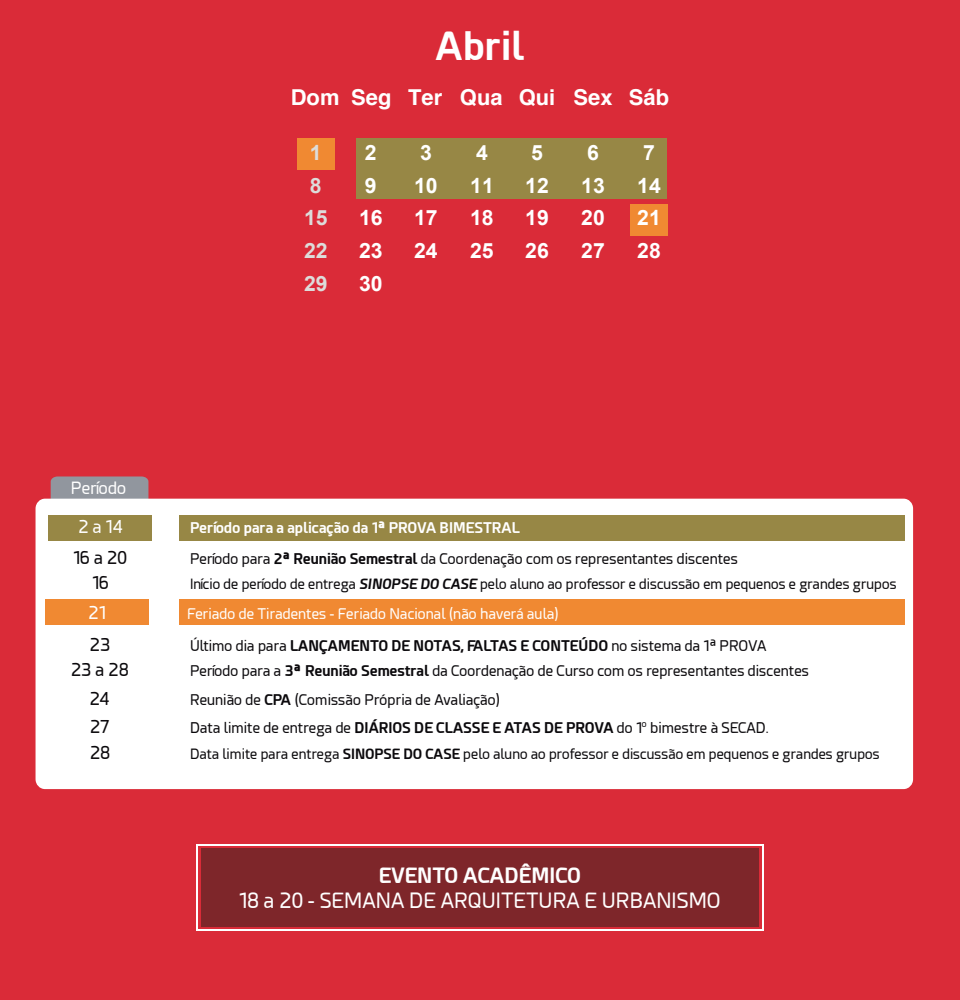
<style>
.page{position:relative;width:960px;height:1000px;background:#da2b38}
.page>*{position:absolute;margin:0;border:0;box-sizing:border-box;transform-origin:0 0}
.t1{font:700 38.4px "Esphimere";color:#fff}
.t2{font:700 21.9px "Helvetica";color:#fff}
.t3{font:700 21.1px "Arial";color:#fff}
.t4{font:700 21px "Arial";color:#dddcda}
.t5{font:20.8px "Esphimere";color:#fff}
.t6{font:700 20.8px "Esphimere";color:#fff}
.t7{font:17.6px/26.5px "Esphimere";color:#0b090c}
.t8{font:17.6px "Esphimere";color:#fff}
.t9{font:16.7px "Esphimere";color:#fff}
.t10{font:14.6px "Esphimere";color:#0b090c}
.t11{font:700 14.6px "Esphimere";color:#0b090c}
.t12{font:14.6px "Esphimere";color:#fff}
.t13{font:700 14.6px "Esphimere";color:#fff}
.t14{font:14px "Esphimere";color:#0b090c}
.s1{font-size:17.6px}
.s2{font-weight:700}
.s3{font-weight:700;font-size:17.6px}
.s4{font-weight:700;font-style:italic}
.s5{font-weight:400}
.s6{font-weight:400;font-size:17.6px}
</style>
<div class="page">
<div style="left:356px;top:138px;width:311px;height:61px;background:#978745"></div>
<div style="left:630px;top:204px;width:37px;height:31px;background:#f08932"></div>
<div style="left:297px;top:138px;width:37px;height:31px;background:#f08932"></div>
<svg style="left:51px;top:476px;width:97px;height:23px;background:#94949c"></svg>
<div style="left:36px;top:499px;width:877px;height:290px;background:#fff;border-radius:10px"></div>
<div style="left:48px;top:515px;width:103px;height:26px;background:#978745"></div>
<div style="left:45px;top:599px;width:103px;height:25px;background:#f08932"></div>
<div style="left:179px;top:515px;width:725px;height:26px;background:#978745"></div>
<div style="left:179px;top:599px;width:725px;height:25px;background:#f08932"></div>
<div style="left:201px;top:849px;width:558px;height:78px;background:#7e262a"></div>
<div style="left:196px;top:844px;width:568px;height:87px;border:2px solid #fff"></div>
<h1 class="t1" style="left:436px;top:22px;width:90px">Abril</h1>
<h2 class="t2" style="left:291px;top:80px;width:380px">Dom Seg Ter Qua Qui Sex Sáb</h2>
<h3 class="t4" style="left:310px;top:139px;width:13px">1</h3>
<h3 class="t3" style="left:365px;top:139px;width:13px">2</h3>
<h3 class="t3" style="left:420px;top:139px;width:13px">3</h3>
<h3 class="t3" style="left:476px;top:139px;width:13px">4</h3>
<h3 class="t3" style="left:531px;top:139px;width:13px">5</h3>
<h3 class="t3" style="left:587px;top:139px;width:13px">6</h3>
<h3 class="t3" style="left:643px;top:139px;width:13px">7</h3>
<h3 class="t4" style="left:310px;top:172px;width:13px">8</h3>
<h3 class="t3" style="left:365px;top:171px;width:13px">9</h3>
<h3 class="t3" style="left:414px;top:171px;width:25px">10</h3>
<h3 class="t3" style="left:470px;top:171px;width:25px">11</h3>
<h3 class="t3" style="left:525px;top:171px;width:25px">12</h3>
<h3 class="t3" style="left:581px;top:171px;width:25px">13</h3>
<h3 class="t3" style="left:637px;top:171px;width:25px">14</h3>
<h3 class="t4" style="left:304px;top:204px;width:25px">15</h3>
<h3 class="t3" style="left:359px;top:204px;width:25px">16</h3>
<h3 class="t3" style="left:414px;top:204px;width:25px">17</h3>
<h3 class="t3" style="left:470px;top:204px;width:25px">18</h3>
<h3 class="t3" style="left:525px;top:204px;width:25px">19</h3>
<h3 class="t3" style="left:581px;top:204px;width:25px">20</h3>
<h3 class="t3" style="left:637px;top:204px;width:25px">21</h3>
<h3 class="t4" style="left:304px;top:237px;width:25px">22</h3>
<h3 class="t3" style="left:359px;top:237px;width:25px">23</h3>
<h3 class="t3" style="left:414px;top:237px;width:25px">24</h3>
<h3 class="t3" style="left:470px;top:237px;width:25px">25</h3>
<h3 class="t3" style="left:525px;top:237px;width:25px">26</h3>
<h3 class="t3" style="left:581px;top:237px;width:25px">27</h3>
<h3 class="t3" style="left:637px;top:237px;width:25px">28</h3>
<h3 class="t4" style="left:304px;top:269px;width:25px">29</h3>
<h3 class="t3" style="left:359px;top:269px;width:25px">30</h3>
<p class="t9" style="left:71px;top:478px;width:57px">Período</p>
<p class="t8" style="left:79px;top:517px;width:46px">2 a 14</p>
<p class="t13" style="left:190px;top:519px;width:332px">Período para a aplicação da 1<span class="s1">ª</span> PROVA BIMESTRAL</p>
<p class="t7" style="left:73px;top:545px;width:56px">16 a 20</p>
<p class="t10" style="left:190px;top:550px;width:549px">Período para <span class="s2">2</span><span class="s3">ª</span> <span class="s2">Reunião Semestral</span> da Coordenação com os representantes discentes</p>
<p class="t7" style="left:92px;top:570px;width:19px">16</p>
<p class="t14" style="left:190px;top:576px;width:708px">Início de período de entrega <span class="s4">SINOPSE DO CASE</span> pelo aluno ao professor e discussão em pequenos e grandes grupos</p>
<p class="t8" style="left:89px;top:603px;width:19px">21</p>
<p class="t7" style="left:90px;top:632px;width:22px">23</p>
<p class="t12" style="left:187px;top:605px;width:373px">Feriado de Tiradentes - Feriado Nacional (não haverá aula)</p>
<p class="t11" style="left:190px;top:637px;width:578px"><span class="s5">Último dia para</span> LANÇAMENTO DE NOTAS, FALTAS E CONTEÚDO <span class="s5">no sistema da 1</span><span class="s6">ª</span> <span class="s5">PROVA</span></p>
<p class="t7" style="left:71px;top:657px;width:59px">23 a 28</p>
<p class="t10" style="left:190px;top:662px;width:621px">Período para a <span class="s2">3</span><span class="s3">ª</span> <span class="s2">Reunião Semestral</span> da Coordenação de Curso com os representantes discentes</p>
<p class="t7" style="left:90px;top:686px;width:22px">24</p>
<p class="t10" style="left:190px;top:692px;width:312px">Reunião de <span class="s2">CPA</span> (Comissão Própria de Avaliação)</p>
<p class="t7" style="left:90px;top:714px;width:22px">27<br>28</p>
<p class="t10" style="left:190px;top:719px;width:580px">Data limite de entrega de <span class="s2">DIÁRIOS DE CLASSE E ATAS DE PROVA</span> do 1<sup>o</sup> bimestre à SECAD.</p>
<p class="t14" style="left:190px;top:747px;width:691px">Data limite para entrega <span class="s2">SINOPSE DO CASE</span> pelo aluno ao professor e discussão em pequenos e grandes grupos</p>
<h3 class="t6" style="left:379px;top:862px;width:204px">EVENTO ACADÊMICO</h3>
<h3 class="t5" style="left:239px;top:889px;width:484px">18 a 20 - SEMANA DE ARQUITETURA E URBANISMO</h3>
</div>
